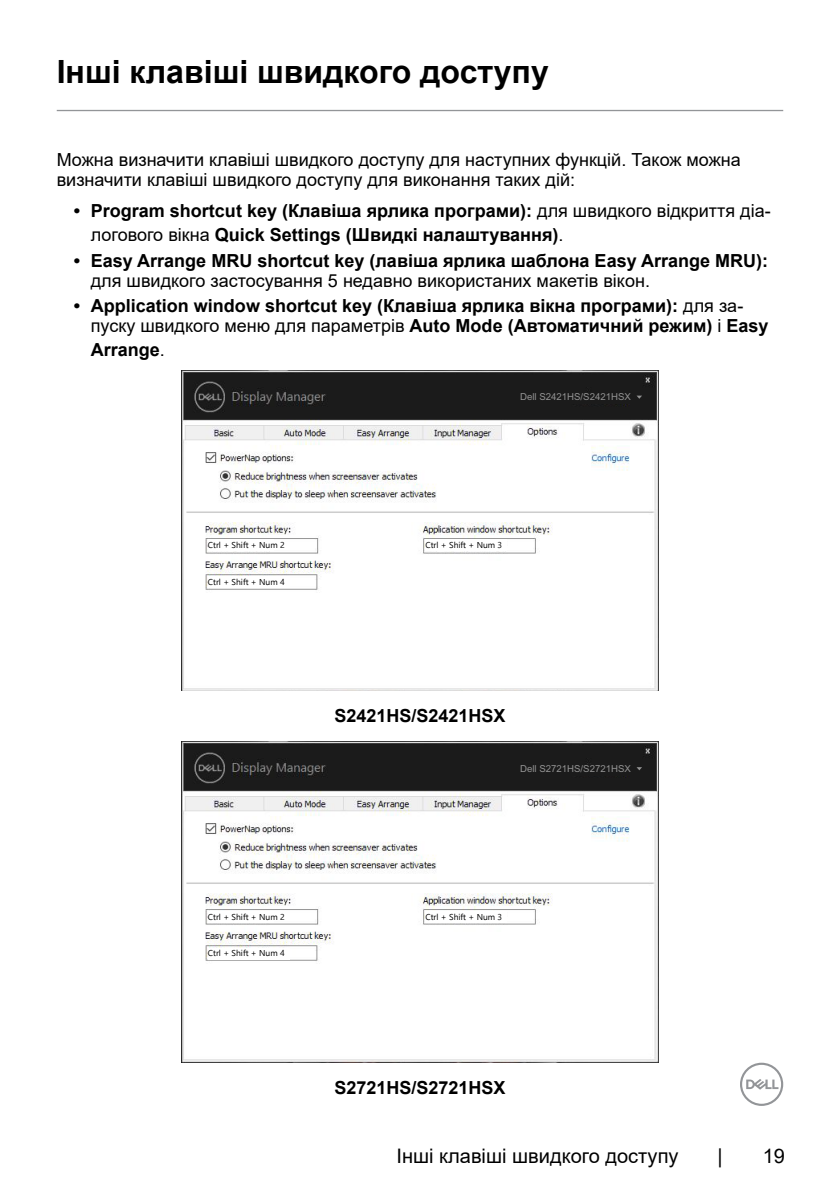
<style>
.page{position:relative;width:840px;height:1191px;background:#fff}
.page>*{position:absolute;margin:0;border:0;box-sizing:border-box;transform-origin:0 0}
.t1{font:700 32px "Arial";color:#000}
.t2{font:20px "Arial";color:#000}
.t3{font:700 18px/24px "Arial";color:#000}
.t4{font:18px/20px "Arial";color:#000}
.t5{font:9.6px "Arial";color:#939393}
.t6{font:8.6px "Ebrima";color:#000}
.s1{font-weight:400}
</style>
<div class="page">
<svg style="left:740px;top:1062px;width:42px;height:44px"></svg>
<hr style="left:57px;top:110px;width:725px;height:1px;background:#939598">
<img style="left:182px;top:370px;width:475px;height:320px">
<div style="left:540px;top:392px;width:103px;height:11px;background:#1b1b1b"></div>
<svg style="left:636px;top:395px;width:5px;height:4px"></svg>
<div style="left:208px;top:539px;width:65px;height:12px;background:#fff"></div>
<div style="left:425px;top:539px;width:82px;height:12px;background:#fff"></div>
<div style="left:208px;top:576px;width:81px;height:12px;background:#fff"></div>
<img style="left:182px;top:742px;width:475px;height:320px">
<div style="left:540px;top:764px;width:103px;height:11px;background:#1b1b1b"></div>
<svg style="left:636px;top:767px;width:5px;height:3px"></svg>
<div style="left:208px;top:911px;width:65px;height:11px;background:#fff"></div>
<div style="left:425px;top:911px;width:82px;height:11px;background:#fff"></div>
<div style="left:208px;top:947px;width:81px;height:12px;background:#fff"></div>
<h1 class="t1" style="left:57px;top:49px;width:493px">Інші клавіші швидкого доступу</h1>
<p class="t4" style="left:57px;top:149px;width:685px">Можна визначити клавіші швидкого доступу для наступних функцій. Також можна визначити клавіші швидкого доступу для виконання таких дій:</p>
<p class="t3" style="left:91px;top:199px;width:681px;text-indent:-17px">• Program shortcut key (Клавіша ярлика програми): <span class="s1">для швидкого відкриття діа&shy;логового вікна</span> Quick Settings (Швидкі налаштування)<span class="s1">.</span></p>
<p class="t3" style="left:74px;top:248px;width:695px">• Easy Arrange MRU shortcut key (лавіша ярлика шаблона Easy Arrange MRU):</p>
<p class="t4" style="left:91px;top:270px;width:560px">для швидкого застосування 5 недавно використаних макетів вікон.</p>
<p class="t3" style="left:91px;top:296px;width:678px;line-height:20px;text-indent:-17px">• Application window shortcut key (Клавіша ярлика вікна програми): <span class="s1">для за&shy;пуску швидкого меню для параметрів</span> Auto Mode (Автоматичний режим) <span class="s1">і</span> Easy</p>
<p class="t3" style="left:91px;top:338px;width:76px">Arrange<span class="s1">.</span></p>
<p class="t5" style="left:520px;top:391px;width:112px">Dell S2421HS/S2421HSX</p>
<p class="t6" style="left:208px;top:539px;width:78px">Ctrl + Shift + Num 2</p>
<p class="t6" style="left:425px;top:539px;width:78px">Ctrl + Shift + Num 3</p>
<p class="t6" style="left:208px;top:575px;width:78px">Ctrl + Shift + Num 4</p>
<p class="t3" style="left:334px;top:704px;width:173px">S2421HS/S2421HSX</p>
<p class="t5" style="left:520px;top:762px;width:112px">Dell S2721HS/S2721HSX</p>
<p class="t6" style="left:208px;top:910px;width:78px">Ctrl + Shift + Num 2</p>
<p class="t6" style="left:425px;top:910px;width:78px">Ctrl + Shift + Num 3</p>
<p class="t6" style="left:208px;top:947px;width:78px">Ctrl + Shift + Num 4</p>
<p class="t3" style="left:334px;top:1075px;width:173px">S2721HS/S2721HSX</p>
<p class="t2" style="left:396px;top:1141px;width:283px">Інші клавіші швидкого доступу</p>
<p class="t2" style="left:717px;top:1141px;width:7px">|</p>
<p class="t2" style="left:762px;top:1141px;width:24px">19</p>
</div>
